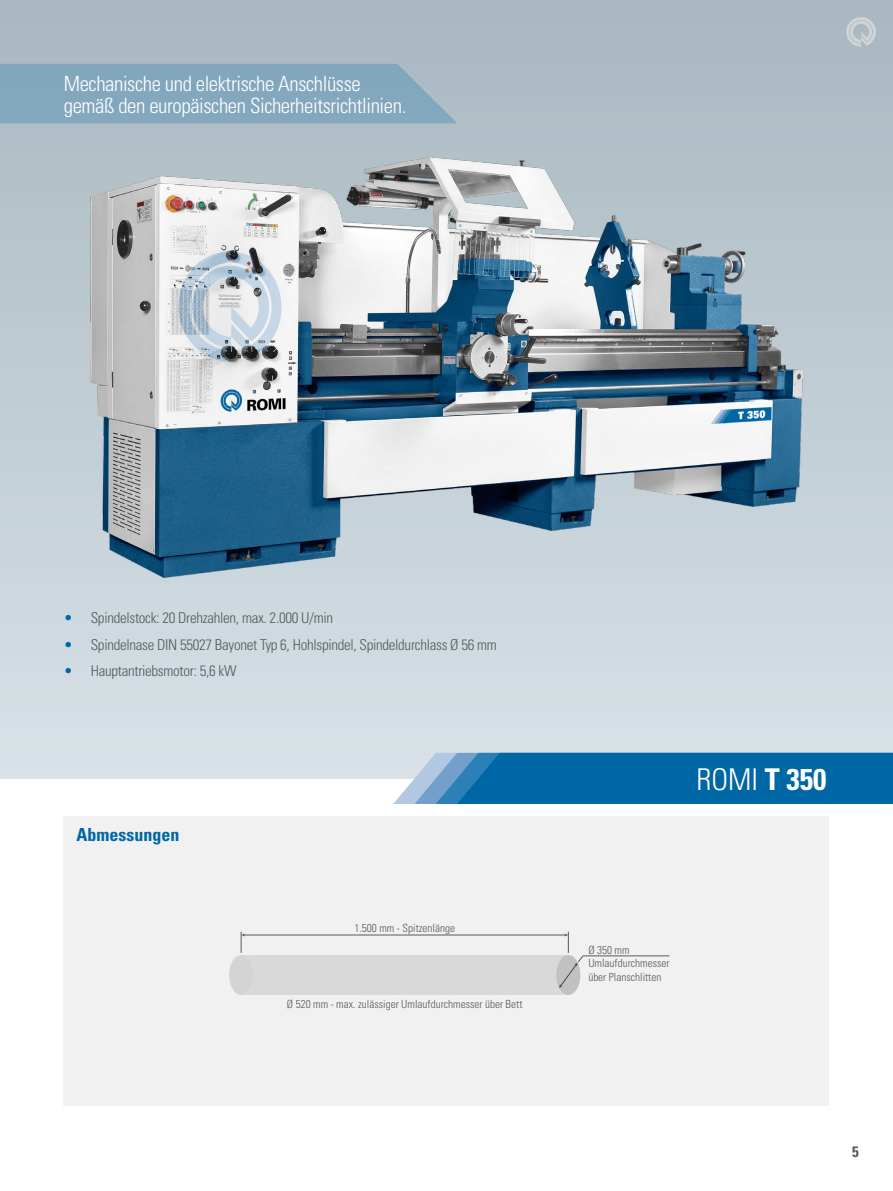
<style>
.page{position:relative;width:893px;height:1191px;background:#fff}
.page>*{position:absolute;margin:0;border:0;box-sizing:border-box;transform-origin:0 0}
.t1{font:300 condensed 30px "Univers";color:#fff}
.t2{font:300 condensed 21px/22.5px "Univers";letter-spacing:-.02em;color:#fff}
.t3{font:700 condensed 18px "Univers";color:#0067a6}
.t4{font:300 condensed 15px "Univers";letter-spacing:-.02em;color:#58595b}
.t5{font:700 condensed 15px "Univers";color:#58595b}
.t6{font:300 condensed 11.25px/13.5px "Univers";color:#58595b}
.s1{color:#0067a6}
.s2{font-weight:700}
</style>
<div class="page">
<div style="left:0;top:0;width:893px;height:778px;background:linear-gradient(to bottom,#a8b7c0,#d7e1e7)"></div>
<svg style="left:393px;top:753px;width:500px;height:51px;background:#1874ae"></svg>
<div style="left:64px;top:816px;width:765px;height:290px;background:#f1f1f2"></div>
<svg style="left:229px;top:931px;width:441px;height:64px"></svg>
<svg style="left:846px;top:17px;width:30px;height:30px"></svg>
<div style="left:0;top:64px;width:457px;height:59px;background:#83a7bd"></div>
<img style="left:87px;top:153px;width:719px;height:428px">
<h2 class="t2" style="left:64px;top:72px;width:344px">Mechanische und elektrische Anschlüsse gemäß den europäischen Sicherheitsrichtlinien.</h2>
<p class="t4" style="left:64px;top:609px;width:271px"><span class="s1">•</span> Spindelstock: 20 Drehzahlen, max. 2.000 U/min</p>
<p class="t4" style="left:64px;top:635px;width:434px"><span class="s1">•</span> Spindelnase DIN 55027 Bayonet Typ 6, Hohlspindel, Spindeldurchlass Ø 56 mm</p>
<p class="t4" style="left:64px;top:662px;width:174px"><span class="s1">•</span> Hauptantriebsmotor: 5,6 kW</p>
<p class="t3" style="left:77px;top:823px;width:104px">Abmessungen</p>
<p class="t6" style="left:354px;top:921px;width:102px">1.500 mm - Spitzenlänge</p>
<p class="t6" style="left:287px;top:997px;width:237px">Ø 520 mm - max. zulässiger Umlaufdurchmesser über Bett</p>
<h1 class="t1" style="left:697px;top:761px;width:131px">ROMI <span class="s2">T 350</span></h1>
<p class="t6" style="left:588px;top:943px;width:83px">Ø 350 mm<br>Umlaufdurchmesser über Planschlitten</p>
<p class="t5" style="left:852px;top:1142px;width:8px">5</p>
</div>
